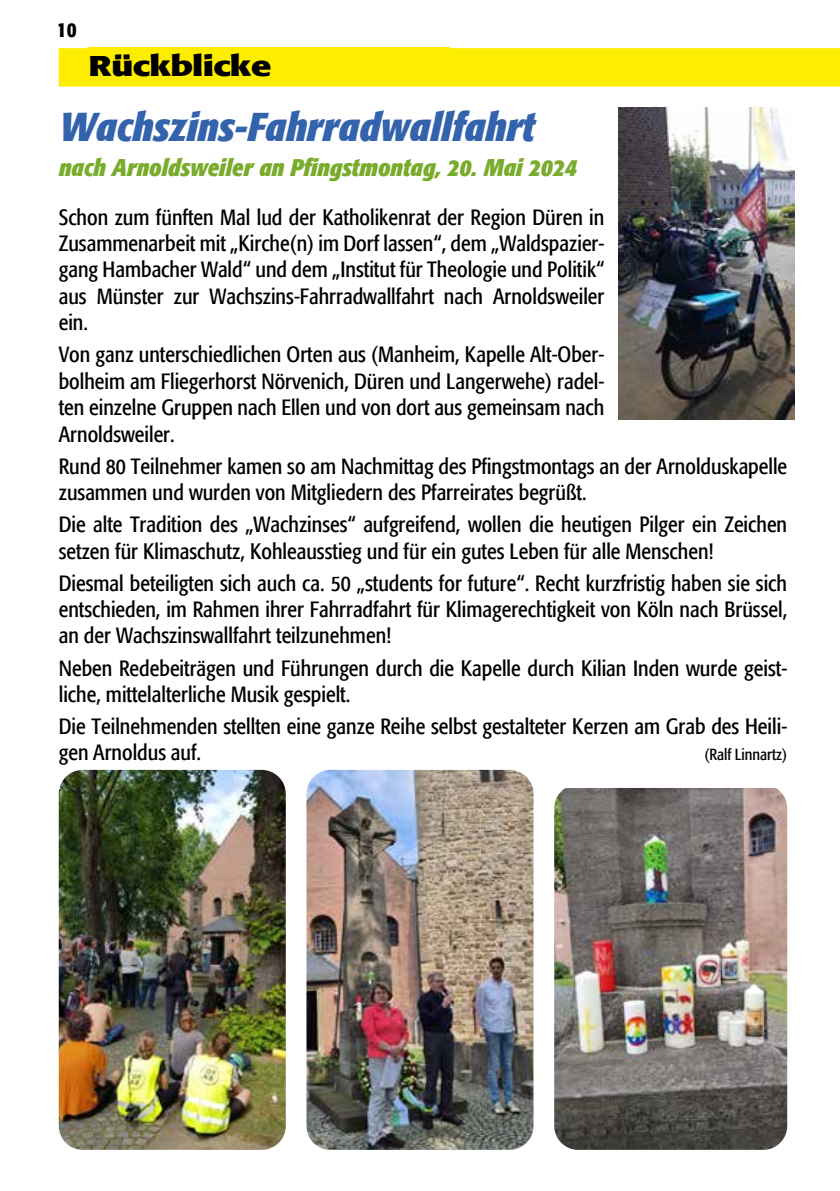
<style>
.page{position:relative;width:840px;height:1191px;background:#fff}
.page>*{position:absolute;margin:0;border:0;box-sizing:border-box;transform-origin:0 0}
.t1{font:italic 700 40px "Formata Condensed BQ";color:#3363ac}
.t2{font:700 28.4px "Formata";letter-spacing:-.02em;color:#000;scale:1.27 1}
.t3{font:italic 700 24px "Formata Condensed BQ";color:#79ac2c}
.t4{font:22px/26.4px "Formata Condensed BQ";color:#000}
.t5{font:700 20px "Formata";color:#000;scale:.85 1}
.t6{font:16px "Formata Condensed BQ";color:#000}
</style>
<div class="page">
<div style="left:58px;top:48px;width:781px;height:39px;background:#ffed00"></div>
<div style="left:88px;top:47px;width:362px;height:36px;background:#ffed00"></div>
<img style="left:618px;top:108px;width:176px;height:312px">
<img style="left:59px;top:770px;width:226px;height:379px">
<img style="left:306px;top:770px;width:227px;height:379px">
<img style="left:554px;top:788px;width:232px;height:361px">
<p class="t5" style="left:57px;top:17px;width:25px">10</p>
<p class="t2" style="left:88px;top:48px;width:145px">Rückblicke</p>
<h1 class="t1" style="left:59px;top:102px;width:477px">Wachszins-Fahrradwallfahrt</h1>
<p class="t3" style="left:59px;top:152px;width:519px">nach Arnoldsweiler an Pfingstmontag, 20. Mai 2024</p>
<p class="t4" style="left:59px;top:204px;width:547px;text-align:justify">Schon zum fünften Mal lud der Katholikenrat der Region Düren in Zusammenarbeit mit „Kirche(n) im Dorf lassen“, dem „Waldspazier&shy;gang Hambacher Wald“ und dem „Institut für Theologie und Politik“ aus Münster zur Wachszins-Fahrradwallfahrt nach Arnoldsweiler ein.</p>
<p class="t4" style="left:59px;top:342px;width:547px;text-align:justify">Von ganz unterschiedlichen Orten aus (Manheim, Kapelle Alt-Ober&shy;bolheim am Fliegerhorst Nörvenich, Düren und Langerwehe) radel&shy;ten einzelne Gruppen nach Ellen und von dort aus gemeinsam nach Arnoldsweiler.</p>
<p class="t4" style="left:59px;top:453px;width:729px">Rund 80 Teilnehmer kamen so am Nachmittag des Pfingstmontags an der Arnolduskapelle zusammen und wurden von Mitgliedern des Pfarreirates begrüßt.</p>
<p class="t4" style="left:59px;top:511px;width:729px">Die alte Tradition des „Wachzinses“ aufgreifend, wollen die heutigen Pilger ein Zeichen setzen für Klimaschutz, Kohleausstieg und für ein gutes Leben für alle Menschen!</p>
<p class="t4" style="left:59px;top:570px;width:729px;text-align:justify">Diesmal beteiligten sich auch ca. 50 „students for future“. Recht kurzfristig haben sie sich entschieden, im Rahmen ihrer Fahrradfahrt für Klimagerechtigkeit von Köln nach Brüssel, an der Wachszinswallfahrt teilzunehmen!</p>
<p class="t4" style="left:59px;top:655px;width:729px">Neben Redebeiträgen und Führungen durch die Kapelle durch Kilian Inden wurde geist&shy;liche, mittelalterliche Musik gespielt.</p>
<p class="t4" style="left:59px;top:713px;width:729px">Die Teilnehmenden stellten eine ganze Reihe selbst gestalteter Kerzen am Grab des Heili&shy;gen Arnoldus auf.</p>
<p class="t6" style="left:704px;top:745px;width:84px">(Ralf Linnartz)</p>
</div>
